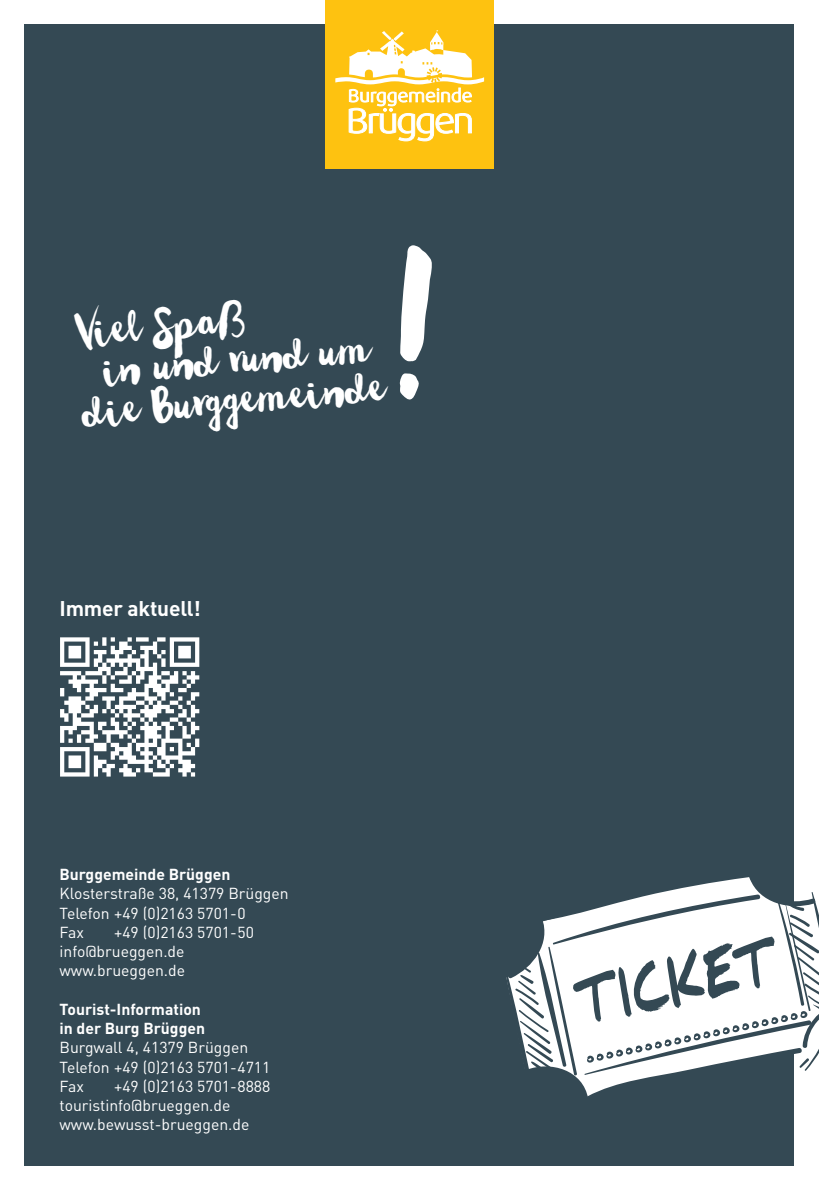
<style>
.page{position:relative;width:819px;height:1191px;background:#fff}
.page>*{position:absolute;margin:0;border:0;box-sizing:border-box;transform-origin:0 0}
.t1{font:43.75px "Wanderlust Letters Pro";color:#fff}
.t2{font:700 21px "DIN Pro";letter-spacing:-.01em;color:#fff}
.t3{font:15.75px/19.2px "DIN Pro";color:#fff}
.t4{font:700 15.75px/19.2px "DIN Pro";color:#fff}
</style>
<div class="page">
<div style="left:25px;top:25px;width:769px;height:1141px;background:#344954"></div>
<svg style="left:506px;top:877px;width:313px;height:220px"></svg>
<div style="left:325px;top:0;width:169px;height:169px;background:#fec210"></div>
<svg style="left:335px;top:30px;width:149px;height:111px"></svg>
<svg style="left:60px;top:637px;width:139px;height:139px"></svg>
<h1 class="t1" style="left:74px;top:306px;width:171px;rotate:-5deg">Viel Spaß</h1>
<h1 class="t1" style="left:102px;top:344px;width:270px;rotate:-5deg">in und rund um</h1>
<h1 class="t1" style="left:81px;top:386px;width:305px;rotate:-5deg">die Burggemeinde</h1>
<h2 class="t2" style="left:60px;top:594px;width:143px">Immer aktuell!</h2>
<p class="t4" style="left:60px;top:864px;width:172px">Burggemeinde Brüggen</p>
<p class="t3" style="left:60px;top:883px;width:231px">Klosterstraße 38, 41379 Brüggen<br>Telefon +49 (0)2163 5701-0<br>Fax</p>
<p class="t3" style="left:60px;top:921px;width:196px;text-indent:55px">+49 (0)2163 5701-50 info@brueggen.de www.brueggen.de</p>
<p class="t4" style="left:60px;top:998px;width:147px">Tourist-Information in der Burg Brüggen</p>
<p class="t3" style="left:60px;top:1037px;width:212px">Burgwall 4, 41379 Brüggen<br>Telefon +49 (0)2163 5701-4711<br>Fax</p>
<p class="t3" style="left:60px;top:1075px;width:212px;text-indent:55px">+49 (0)2163 5701-8888 touristinfo@brueggen.de www.bewusst-brueggen.de</p>
</div>
